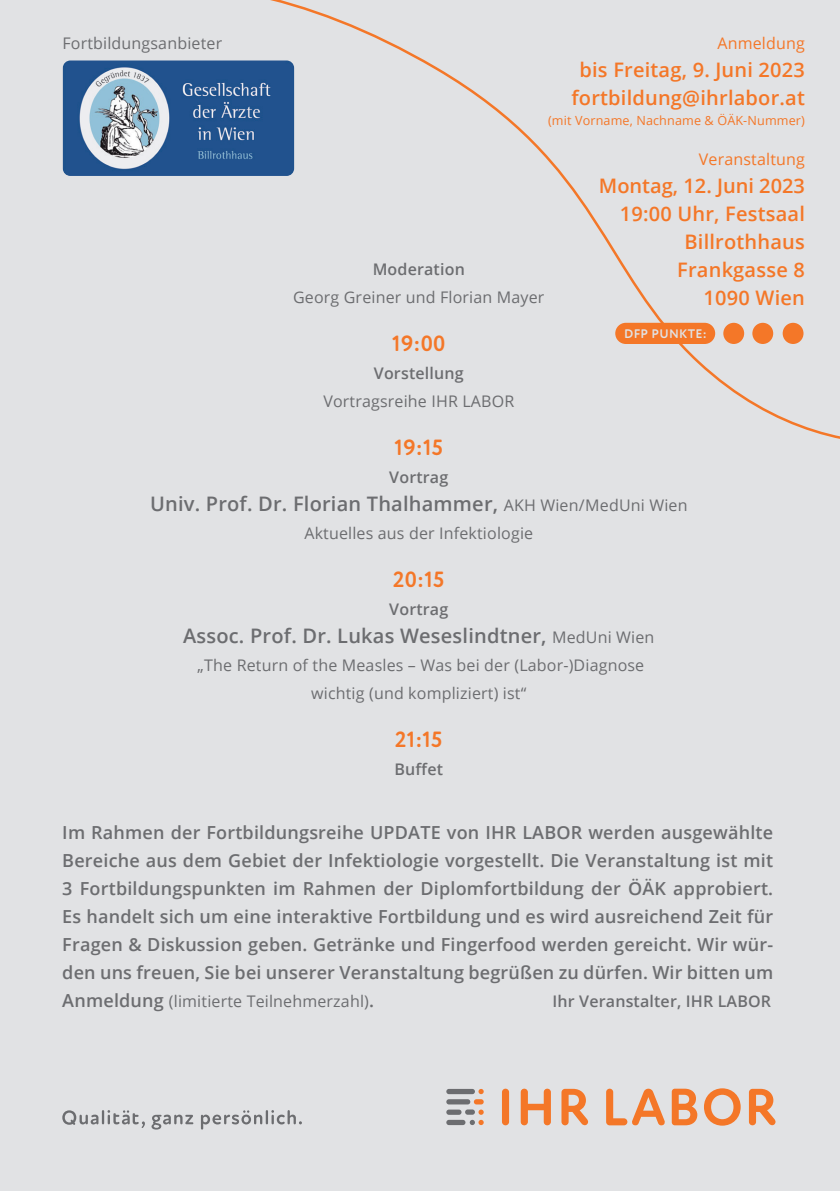
<style>
.page{position:relative;width:840px;height:1191px;background:#fff}
.page>*{position:absolute;margin:0;border:0;box-sizing:border-box;transform-origin:0 0}
.t1{font:700 22px "Circe Rounded";letter-spacing:.01em;color:#f47728}
.t2{font:600 20px "Open Sans";letter-spacing:.01em;color:#f47728}
.t3{font:600 20px "Open Sans";letter-spacing:.01em;color:#6c6d70}
.t4{font:600 18px/28px "Open Sans";letter-spacing:.01em;color:#6c6d70;text-align:justify}
.t5{font:16px "Open Sans";letter-spacing:.01em;color:#6c6d70}
.t6{font:600 16px "Open Sans";letter-spacing:.01em;color:#6c6d70}
.t7{font:16px "Open Sans";letter-spacing:.01em;color:#f47728}
.t8{font:12.6px "Open Sans";letter-spacing:.01em;color:#f47728}
.t9{font:700 12.4px "Circe Rounded";letter-spacing:.025em;color:#e1e2e4}
.s1{font-weight:400;font-size:16px}
.s2{font-weight:600;font-size:18px}
</style>
<div class="page">
<div style="left:0;top:0;width:839px;height:1191px;background:#e1e2e4"></div>
<svg style="left:270px;top:0;width:569px;height:439px"></svg>
<img style="left:63px;top:60px;width:231px;height:116px">
<svg style="left:502px;top:1088px;width:7px;height:37px"></svg>
<svg style="left:520px;top:1088px;width:30px;height:37px"></svg>
<svg style="left:748px;top:1088px;width:27px;height:37px"></svg>
<svg style="left:671px;top:1088px;width:26px;height:37px"></svg>
<svg style="left:704px;top:1088px;width:36px;height:37px"></svg>
<svg style="left:561px;top:1088px;width:26px;height:37px"></svg>
<svg style="left:478px;top:1089px;width:5px;height:5px"></svg>
<div style="left:446px;top:1089px;width:28px;height:5px;background:#6c6d70;border-radius:3px"></div>
<div style="left:446px;top:1119px;width:19px;height:6px;background:#6c6d70;border-radius:3px"></div>
<div style="left:446px;top:1099px;width:24px;height:5px;background:#6c6d70;border-radius:3px"></div>
<div style="left:473px;top:1099px;width:10px;height:5px;background:#f47728;border-radius:3px"></div>
<svg style="left:469px;top:1109px;width:14px;height:16px"></svg>
<div style="left:446px;top:1109px;width:15px;height:5px;background:#6c6d70;border-radius:3px"></div>
<div style="left:465px;top:1109px;width:9px;height:5px;background:#6c6d70;border-radius:3px"></div>
<svg style="left:606px;top:1088px;width:58px;height:38px"></svg>
<svg style="left:151px;top:1114px;width:42px;height:15px"></svg>
<svg style="left:201px;top:1110px;width:61px;height:19px"></svg>
<hr style="left:265px;top:1110px;width:3px;height:14px;background:#6c6d70">
<svg style="left:271px;top:1110px;width:31px;height:14px"></svg>
<svg style="left:62px;top:1110px;width:83px;height:18px"></svg>
<div style="left:615px;top:323px;width:99px;height:21px;background:#f47728;border-radius:11px"></div>
<div style="left:752px;top:323px;width:20px;height:21px;background:#f47728;border-radius:50%"></div>
<div style="left:723px;top:323px;width:20px;height:21px;background:#f47728;border-radius:50%"></div>
<div style="left:782px;top:323px;width:21px;height:21px;background:#f47728;border-radius:50%"></div>
<p class="t7" style="left:717px;top:32px;width:89px">Anmeldung</p>
<p class="t2" style="left:579px;top:56px;width:227px">bis Freitag, 9. Juni 2023</p>
<p class="t2" style="left:571px;top:84px;width:235px">fortbildung@ihrlabor.at</p>
<p class="t8" style="left:547px;top:112px;width:258px">(mit Vorname, Nachname &amp; ÖÄK-Nummer)</p>
<p class="t7" style="left:698px;top:148px;width:107px">Veranstaltung</p>
<p class="t2" style="left:598px;top:172px;width:207px">Montag, 12. Juni 2023</p>
<p class="t2" style="left:619px;top:200px;width:186px">19:00 Uhr, Festsaal</p>
<p class="t2" style="left:684px;top:228px;width:122px">Billrothhaus</p>
<p class="t2" style="left:677px;top:256px;width:129px">Frankgasse 8</p>
<p class="t2" style="left:703px;top:284px;width:103px">1090 Wien</p>
<p class="t5" style="left:62px;top:33px;width:161px">Fortbildungsanbieter</p>
<p class="t6" style="left:372px;top:258px;width:94px">Moderation</p>
<p class="t5" style="left:293px;top:286px;width:253px">Georg Greiner und Florian Mayer</p>
<p class="t1" style="left:392px;top:330px;width:54px">19:00</p>
<p class="t6" style="left:373px;top:362px;width:91px">Vorstellung</p>
<p class="t5" style="left:323px;top:390px;width:192px">Vortragsreihe IHR LABOR</p>
<p class="t1" style="left:394px;top:434px;width:50px">19:15</p>
<p class="t6" style="left:389px;top:466px;width:60px">Vortrag</p>
<p class="t3" style="left:150px;top:489px;width:538px">Univ. Prof. Dr. Florian Thalhammer, <span class="s1">AKH Wien/ MedUni Wien</span></p>
<p class="t5" style="left:304px;top:522px;width:230px">Aktuelles aus der Infektiologie</p>
<p class="t1" style="left:393px;top:566px;width:53px">20:15</p>
<p class="t6" style="left:389px;top:598px;width:60px">Vortrag</p>
<p class="t3" style="left:183px;top:621px;width:472px">Assoc. Prof. Dr. Lukas Weseslindtner, <span class="s1">MedUni Wien</span></p>
<p class="t5" style="left:197px;top:654px;width:448px">„The Return of the Measles – Was bei der (Labor-)Diagnose</p>
<p class="t5" style="left:311px;top:682px;width:216px">wichtig (und kompliziert) ist“</p>
<p class="t1" style="left:395px;top:726px;width:49px">21:15</p>
<p class="t6" style="left:394px;top:758px;width:50px">Buffet</p>
<p class="t9" style="left:623px;top:326px;width:84px">DFP PUNKTE:</p>
<p class="t4" style="left:62px;top:818px;width:712px">Im Rahmen der Fortbildungsreihe UPDATE von IHR LABOR werden ausgewählte Bereiche aus dem Gebiet der Infektiologie vorgestellt. Die Veranstaltung ist mit 3 Fortbildungspunkten im Rahmen der Diplomfortbildung der ÖÄK approbiert.<br>Es handelt sich um eine interaktive Fortbildung und es wird ausreichend Zeit für Fragen &amp; Diskussion geben. Getränke und Fingerfood werden gereicht. Wir wür&shy;den uns freuen, Sie bei unserer Veranstaltung begrüßen zu dürfen. Wir bitten um</p>
<p class="t5" style="left:62px;top:990px;width:313px"><span class="s2">Anmeldung</span> (limitierte Teilnehmerzahl)<span class="s2">.</span></p>
<p class="t6" style="left:552px;top:990px;width:220px">Ihr Veranstalter, IHR LABOR</p>
</div>
